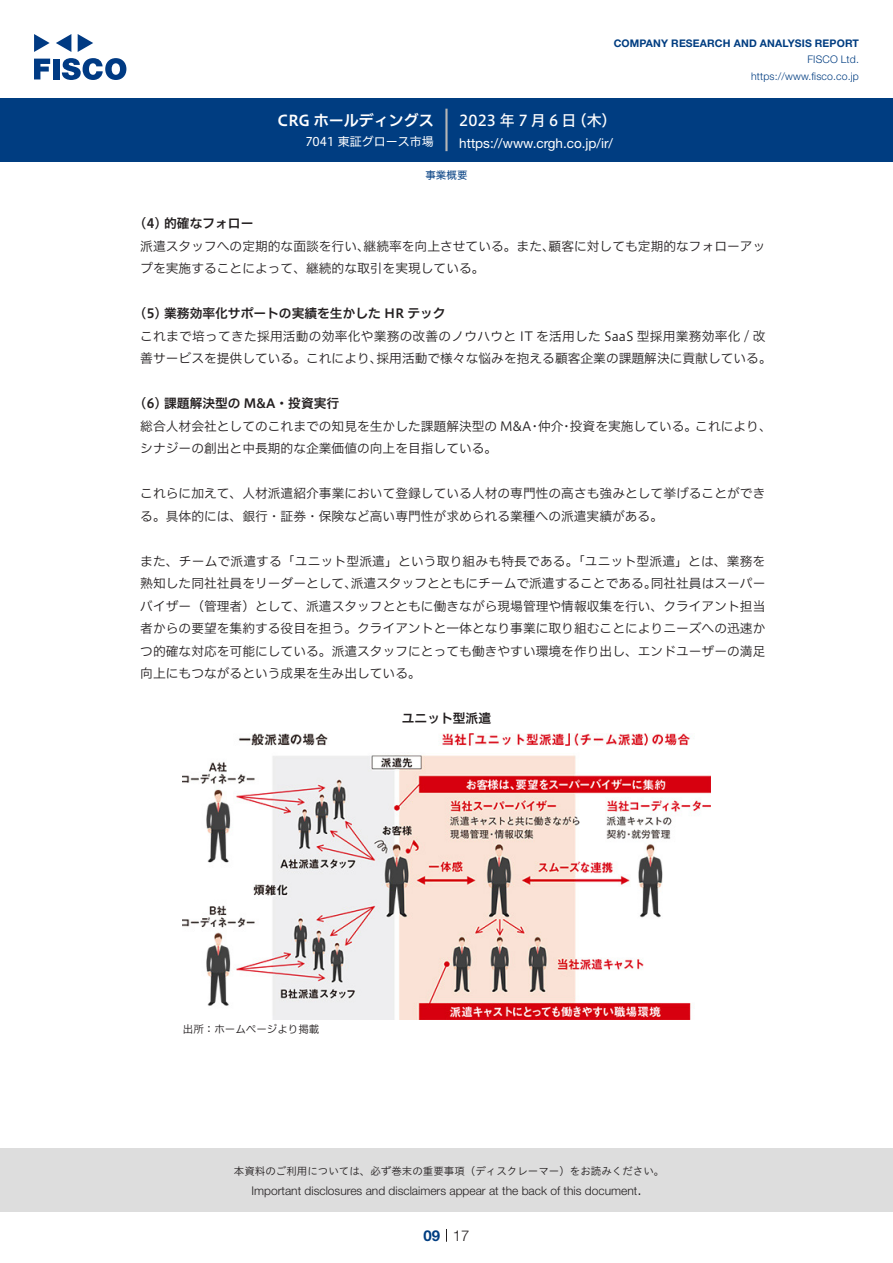
<style>
.page{position:relative;width:893px;height:1263px;background:#fff}
.page>*{position:absolute;margin:0;border:0;box-sizing:border-box;transform-origin:0 0}
.t1{font:15px "Hiragino UD Sans F Std N W5";letter-spacing:.215em;color:#fff}
.t2{font:15px "Hiragino UD Sans F Std N W6";color:#fff}
.t3{font:300 15px "Helvetica Neue LT Std";color:#231f20}
.t4{font:700 15px "Helvetica Neue LT Std";color:#003d81}
.t5{font:13.5px "Helvetica Neue LT Std";color:#fff}
.t6{font:12.75px/22.5px "Hiragino UD Sans F Std N W3";color:#231f20}
.t7{font:12.75px "Hiragino UD Sans F Std N W6";color:#231f20}
.t8{font:300 12px "Helvetica Neue LT Std";color:#231f20}
.t9{font:12px "Hiragino UD Sans F Std N W4";color:#fff}
.t10{font:10.5px "Hiragino UD Sans Std W3";color:#231f20}
.t11{font:700 10.5px "Helvetica Neue LT Std";letter-spacing:.015em;color:#003d81}
.t12{font:300 10.5px/16.5px "Helvetica Neue LT Std";letter-spacing:.015em;color:#003d81;text-align:right}
.t13{font:10.5px "Hiragino UD Sans F Std N W3";color:#231f20}
.t14{font:10.5px "Hiragino UD Sans F Std N W4";color:#003d81}
</style>
<div class="page">
<div style="left:0;top:1148px;width:893px;height:64px;background:#ddd"></div>
<svg style="left:34px;top:59px;width:16px;height:20px"></svg>
<div style="left:53px;top:59px;width:6px;height:20px;background:#003a83"></div>
<svg style="left:62px;top:58px;width:64px;height:22px"></svg>
<svg style="left:34px;top:34px;width:16px;height:18px"></svg>
<svg style="left:78px;top:34px;width:15px;height:18px"></svg>
<svg style="left:56px;top:34px;width:15px;height:18px"></svg>
<div style="left:0;top:98px;width:893px;height:64px;background:#003d81"></div>
<hr style="left:445px;top:109px;width:3px;height:42px;background:#b5b5b6">
<svg style="left:446px;top:1229px;width:1px;height:13px"></svg>
<img style="left:183px;top:733px;width:527px;height:286px">
<p class="t2" style="left:278px;top:109px;width:158px">CRG ホールディングス</p>
<p class="t9" style="left:305px;top:132px;width:130px">7041 東証グロース市場</p>
<p class="t11" style="left:614px;top:37px;width:247px">COMPANY RESEARCH AND ANALYSIS REPORT</p>
<p class="t12" style="left:751px;top:51px;width:109px">FISCO Ltd. https://www.fisco.co j p.</p>
<p class="t1" style="left:459px;top:109px;width:119px">2023年7月6日</p>
<p class="t1" style="left:572px;top:109px;width:46px">（木(</p>
<p class="t5" style="left:459px;top:135px;width:155px">https://www.crgh. c o j p. /i r/</p>
<p class="t7" style="left:140px;top:214px;width:115px">4( ) 的確なフォロー</p>
<p class="t14" style="left:425px;top:167px;width:43px">事業概要</p>
<p class="t6" style="left:364px;top:234px;width:193px">継続率を向上させている。また、</p>
<p class="t6" style="left:140px;top:234px;width:346px">派遣スタッフへの定期的な面談を行い、<br>プを実施することによって、継続的な取引を実現している。</p>
<p class="t7" style="left:140px;top:304px;width:307px">5( ) 業務効率化サポートの実績を生かした HR テック</p>
<p class="t6" style="left:376px;top:324px;width:397px;text-indent:-236px">これまで培ってきた採用活動の効率化や業務の改善のノウハウと IT を活用した SaaS 型採用業務効率化 / 改採用活動で様々な悩みを抱える顧客企業の課題解決に貢献している。</p>
<p class="t6" style="left:549px;top:234px;width:218px">顧客に対しても定期的なフォローアッ</p>
<p class="t6" style="left:140px;top:346px;width:244px">善サービスを提供している。これにより、</p>
<p class="t7" style="left:140px;top:394px;width:200px">6( ) 課題解決型の M&amp;A・投資実行</p>
<p class="t6" style="left:140px;top:414px;width:402px">総合人材会社としてのこれまでの知見を生かした課題解決型の M &amp; ・Aシナジーの創出と中長期的な企業価値の向上を目指している。</p>
<p class="t6" style="left:140px;top:481px;width:627px">これらに加えて、人材派遣紹介事業において登録している人材の専門性の高さも強みとして挙げることができる。具体的には、銀行・証券・保険など高い専門性が求められる業種への派遣実績がある。</p>
<p class="t6" style="left:140px;top:549px;width:627px;text-align:right">また、チームで派遣する「ユニット型派遣」という取り組みも特長である。「ユニット型派遣」とは、業務を同社社員はスーパー</p>
<p class="t6" style="left:570px;top:414px;width:129px">投資を実施している。</p>
<p class="t6" style="left:538px;top:414px;width:27px">仲介</p>
<p class="t6" style="left:695px;top:414px;width:78px">これにより、</p>
<p class="t6" style="left:560px;top:414px;width:14px">・</p>
<p class="t6" style="left:140px;top:571px;width:627px">熟知した同社社員をリーダーとして、<br>バイザー（管理者）として、派遣スタッフとともに働きながら現場管理や情報収集を行い、クライアント担当者からの要望を集約する役目を担う。クライアントと一体となり事業に取り組むことによりニーズへの迅速かつ的確な対応を可能にしている。派遣スタッフにとっても働きやすい環境を作り出し、エンドユーザーの満足向上にもつながるという成果を生み出している。</p>
<p class="t7" style="left:402px;top:709px;width:91px">ユニット型派遣</p>
<p class="t6" style="left:351px;top:571px;width:307px">派遣スタッフとともにチームで派遣することである。</p>
<p class="t13" style="left:183px;top:1021px;width:138px">出所：ホームページより掲載</p>
<p class="t10" style="left:234px;top:1163px;width:432px">本資料のご利用については、必ず巻末の重要事項（ディスクレーマー）をお読みください。</p>
<p class="t3" style="left:637px;top:1180px;width:6px">.</p>
<p class="t8" style="left:251px;top:1183px;width:387px">Important disclosures and disclaimers appear at the back of this document</p>
<p class="t4" style="left:423px;top:1226px;width:18px">09</p>
<p class="t3" style="left:453px;top:1226px;width:18px">17</p>
</div>
